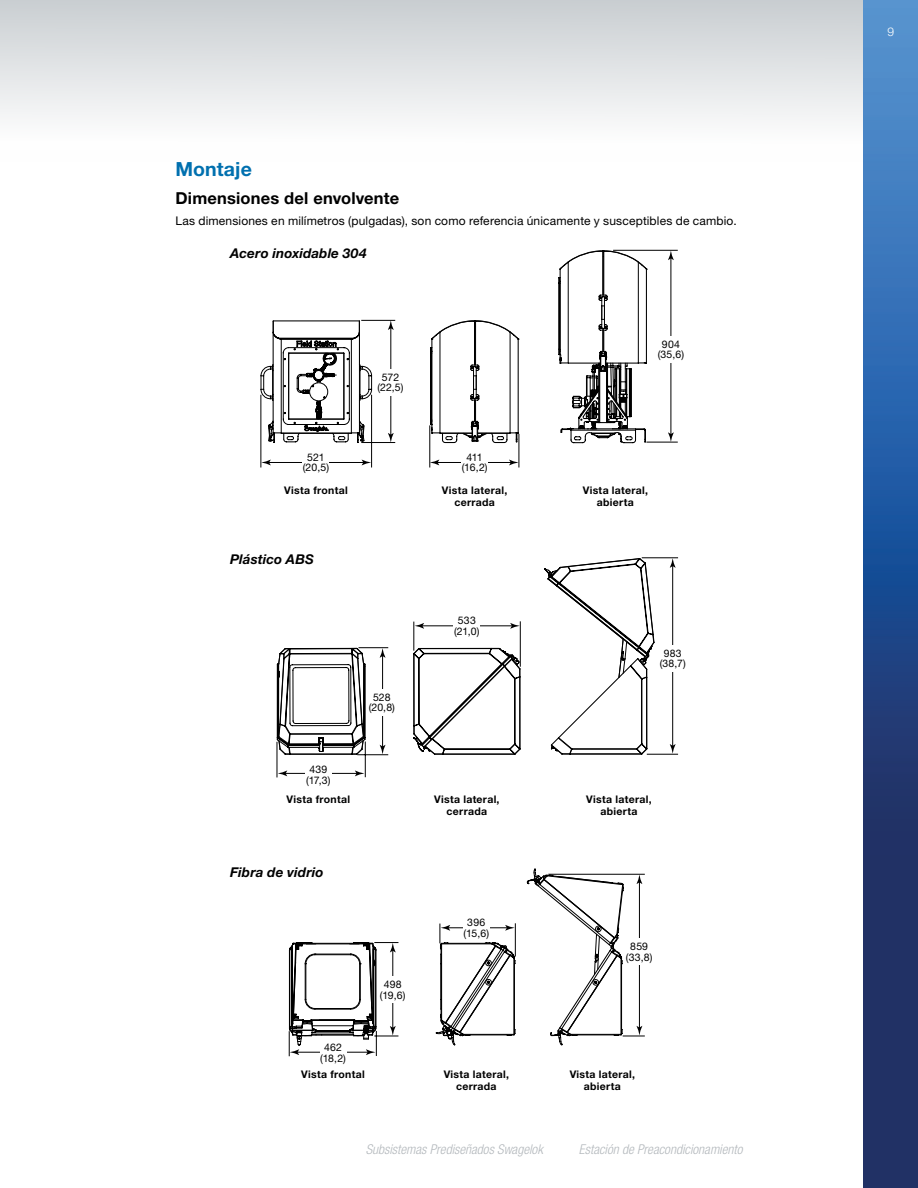
<style>
.page{position:relative;width:918px;height:1188px;background:#fff}
.page>*{position:absolute;margin:0;border:0;box-sizing:border-box;transform-origin:0 0}
.t1{font:700 19.5px "Helvetica Neue LT Std";letter-spacing:.005em;color:#0070af}
.t2{font:700 16.5px "Helvetica Neue LT Std";letter-spacing:.01em;color:#000}
.t3{font:italic 300 condensed 13.5px "Helvetica Neue LT Std";color:#b4b9bd}
.t4{font:italic 700 13.5px "Helvetica Neue LT Std";letter-spacing:.01em;color:#000}
.t5{font:12px "Helvetica Neue LT Std";letter-spacing:.015em;color:#000}
.t6{font:300 12px "Helvetica Neue LT Std";color:#fff}
.t7{font:700 10.5px/12px "Helvetica Neue LT Std";letter-spacing:.03em;color:#000;text-align:center}
.t8{font:10.5px/10.5px "Helvetica Neue LT Std";letter-spacing:.01em;color:#000;text-align:center}
.t9{font:10.35px/10.4px "Helvetica Neue LT Std";color:#000;text-align:center}
</style>
<div class="page">
<svg style="left:289px;top:869px;width:356px;height:187px"></svg>
<div style="left:320px;top:1040px;width:27px;height:26px;background:#fff"></div>
<div style="left:379px;top:976px;width:27px;height:28px;background:#fff"></div>
<div style="left:463px;top:914px;width:27px;height:27px;background:#fff"></div>
<div style="left:626px;top:938px;width:27px;height:27px;background:#fff"></div>
<hr style="left:277px;top:742px;width:1px;height:35px;background:#000">
<hr style="left:365px;top:742px;width:1px;height:35px;background:#000">
<hr style="left:647px;top:754px;width:31px;height:1px;background:#000">
<hr style="left:642px;top:557px;width:36px;height:1px;background:#000">
<hr style="left:672px;top:565px;width:1px;height:182px;background:#000">
<svg style="left:670px;top:558px;width:6px;height:10px"></svg>
<svg style="left:670px;top:744px;width:6px;height:10px"></svg>
<svg style="left:277px;top:557px;width:378px;height:199px"></svg>
<hr style="left:284px;top:773px;width:74px;height:1px;background:#000">
<svg style="left:278px;top:770px;width:9px;height:6px"></svg>
<svg style="left:355px;top:770px;width:9px;height:6px"></svg>
<div style="left:305px;top:761px;width:27px;height:27px;background:#fff"></div>
<div style="left:368px;top:689px;width:27px;height:27px;background:#fff"></div>
<div style="left:453px;top:612px;width:27px;height:27px;background:#fff"></div>
<div style="left:659px;top:645px;width:27px;height:27px;background:#fff"></div>
<svg style="left:558px;top:250px;width:90px;height:194px"></svg>
<hr style="left:260px;top:395px;width:1px;height:73px;background:#000">
<hr style="left:371px;top:395px;width:1px;height:73px;background:#000">
<hr style="left:429px;top:425px;width:1px;height:43px;background:#000">
<hr style="left:519px;top:434px;width:1px;height:34px;background:#000">
<hr style="left:646px;top:442px;width:32px;height:1px;background:#000">
<hr style="left:613px;top:250px;width:65px;height:1px;background:#000">
<hr style="left:671px;top:257px;width:1px;height:178px;background:#000">
<svg style="left:668px;top:251px;width:6px;height:9px"></svg>
<svg style="left:668px;top:432px;width:6px;height:10px"></svg>
<hr style="left:436px;top:462px;width:76px;height:1px;background:#000">
<svg style="left:430px;top:460px;width:9px;height:5px"></svg>
<svg style="left:509px;top:460px;width:10px;height:5px"></svg>
<hr style="left:268px;top:462px;width:97px;height:1px;background:#000">
<svg style="left:261px;top:460px;width:10px;height:5px"></svg>
<svg style="left:362px;top:460px;width:9px;height:5px"></svg>
<svg style="left:260px;top:320px;width:260px;height:124px"></svg>
<div style="left:302px;top:449px;width:27px;height:27px;background:#fff"></div>
<div style="left:377px;top:369px;width:27px;height:27px;background:#fff"></div>
<div style="left:461px;top:449px;width:27px;height:27px;background:#fff"></div>
<div style="left:657px;top:336px;width:27px;height:27px;background:#fff"></div>
<div style="left:0;top:0;width:864px;height:162px;background:linear-gradient(to bottom,#c9ced1,#fff)"></div>
<img style="left:863px;top:0;width:55px;height:1188px">
<h1 class="t1" style="left:176px;top:157px;width:78px">Montaje</h1>
<h2 class="t2" style="left:176px;top:188px;width:225px">Dimensiones del envolvente</h2>
<p class="t5" style="left:176px;top:214px;width:561px">Las dimensiones en milímetros (pulgadas), son como referencia únicamente y susceptibles de cambio.</p>
<p class="t4" style="left:230px;top:245px;width:138px">Acero inoxidable 304</p>
<p class="t8" style="left:377px;top:371px;width:28px">572 (22,5)</p>
<p class="t8" style="left:658px;top:338px;width:28px">904 (35,6)</p>
<p class="t8" style="left:303px;top:452px;width:28px">521 (20,5)</p>
<p class="t8" style="left:462px;top:452px;width:27px">411 (16,2)</p>
<p class="t7" style="left:284px;top:484px;width:65px">Vista frontal</p>
<p class="t7" style="left:442px;top:484px;width:67px">Vista lateral, cerrada</p>
<p class="t7" style="left:583px;top:484px;width:67px">Vista lateral, abierta</p>
<p class="t4" style="left:230px;top:551px;width:85px">Plástico ABS</p>
<p class="t8" style="left:306px;top:764px;width:26px">439 (17,3)</p>
<p class="t8" style="left:369px;top:691px;width:28px">528 (20,8)</p>
<p class="t8" style="left:454px;top:615px;width:27px">533 (21,0)</p>
<p class="t9" style="left:660px;top:648px;width:28px">983 (38,7)</p>
<p class="t7" style="left:287px;top:793px;width:65px">Vista frontal</p>
<p class="t7" style="left:434px;top:793px;width:67px">Vista lateral, cerrada</p>
<p class="t7" style="left:586px;top:793px;width:67px">Vista lateral, abierta</p>
<p class="t4" style="left:230px;top:864px;width:95px">Fibra de vidrio</p>
<p class="t8" style="left:320px;top:1042px;width:27px">462 (18,2)</p>
<p class="t8" style="left:380px;top:979px;width:27px">498 (19,6)</p>
<p class="t8" style="left:464px;top:917px;width:27px">396 (15,6)</p>
<p class="t8" style="left:626px;top:941px;width:28px">859 (33,8)</p>
<p class="t7" style="left:301px;top:1068px;width:65px">Vista frontal</p>
<p class="t7" style="left:444px;top:1068px;width:67px">Vista lateral, cerrada</p>
<p class="t7" style="left:570px;top:1068px;width:67px">Vista lateral, abierta</p>
<p class="t3" style="left:366px;top:1141px;width:179px">Subsistemas Prediseñados Swagelok</p>
<p class="t3" style="left:579px;top:1141px;width:165px">Estación de Preacondicionamiento</p>
<p class="t6" style="left:888px;top:24px;width:8px">9</p>
</div>
